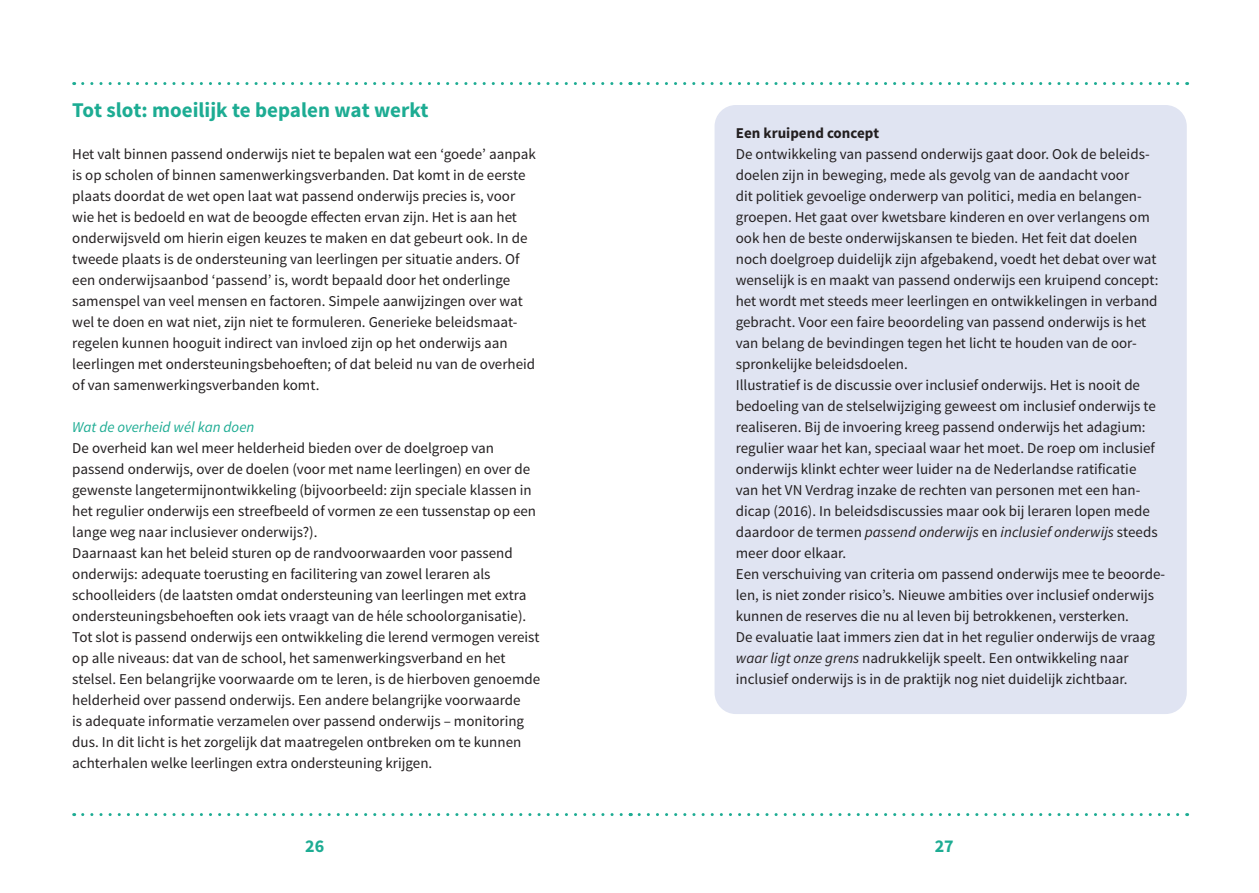
<style>
.page{position:relative;width:1259px;height:893px;background:#fff}
.page>*{position:absolute;margin:0;border:0;box-sizing:border-box;transform-origin:0 0}
.Kop_1{font:700 21px "Source Sans Pro";color:#1dac93}
.t1{font:700 18px "Source Sans Pro";color:#1dac93}
.Platte_tekst{font:15px/21px "Source Sans Pro";color:#231f20}
.Kader{font:15px/21px "Source Sans Pro";color:#231f20}
.Tussenkopje{font:italic 15px "Source Sans Pro";color:#1dac93}
.Kader-2{font:700 15px "Source Sans Pro";color:#231f20}
.s1{font-style:italic}
</style>
<div class="page">
<svg style="left:83px;top:82px;width:548px;height:3px"></svg>
<svg style="left:639px;top:82px;width:548px;height:3px"></svg>
<svg style="left:83px;top:813px;width:548px;height:3px"></svg>
<svg style="left:639px;top:813px;width:548px;height:3px"></svg>
<div style="left:714px;top:105px;width:472px;height:609px;background:#e0e4f2;border-radius:21px"></div>
<p class="Kop_1" style="left:72px;top:97px;width:358px">Tot slot: moeilijk te bepalen wat werkt</p>
<p class="Platte_tekst" style="left:72px;top:144px;width:465px">Het valt binnen passend onderwijs niet te bepalen wat een ‘goede’ aanpak is op scholen of binnen samenwerkingsverbanden. Dat komt in de eerste plaats doordat de wet open laat wat passend onderwijs precies is, voor wie het is bedoeld en wat de beoogde effecten ervan zijn. Het is aan het onderwijsveld om hierin eigen keuzes te maken en dat gebeurt ook. In de tweede plaats is de ondersteuning van leerlingen per situatie anders. Of een onderwijsaanbod ‘passend’ is, wordt bepaald door het onderlinge samenspel van veel mensen en factoren. Simpele aanwijzingen over wat wel te doen en wat niet, zijn niet te formuleren. Generieke beleidsmaat&shy;regelen kunnen hooguit indirect van invloed zijn op het onderwijs aan leerlingen met ondersteuningsbehoeften; of dat beleid nu van de overheid of van samenwerkingsverbanden komt.</p>
<p class="Tussenkopje" style="left:72px;top:418px;width:184px">Wat de overheid wél kan doen</p>
<p class="Platte_tekst" style="left:72px;top:438px;width:465px">De overheid kan wel meer helderheid bieden over de doelgroep van passend onderwijs, over de doelen (voor met name leerlingen) en over de gewenste langetermijnontwikkeling (bijvoorbeeld: zijn speciale klassen in het regulier onderwijs een streefbeeld of vormen ze een tussenstap op een lange weg naar inclusiever onderwijs?).</p>
<p class="Platte_tekst" style="left:72px;top:543px;width:469px">Daarnaast kan het beleid sturen op de randvoorwaarden voor passend onderwijs: adequate toerusting en facilitering van zowel leraren als schoolleiders (de laatsten omdat ondersteuning van leerlingen met extra ondersteuningsbehoeften ook iets vraagt van de héle schoolorganisatie).<br>Tot slot is passend onderwijs een ontwikkeling die lerend vermogen vereist op alle niveaus: dat van de school, het samenwerkingsverband en het stelsel. Een belangrijke voorwaarde om te leren, is de hierboven genoemde helderheid over passend onderwijs. Een andere belangrijke voorwaarde<br>is adequate informatie verzamelen over passend onderwijs – monitoring dus. In dit licht is het zorgelijk dat maatregelen ontbreken om te kunnen achterhalen welke leerlingen extra ondersteuning krijgen.</p>
<p class="Kader-2" style="left:736px;top:123px;width:145px">Een kruipend concept</p>
<p class="Kader" style="left:736px;top:144px;width:424px">De ontwikkeling van passend onderwijs gaat door. Ook de beleids&shy;doelen zijn in beweging, mede als gevolg van de aandacht voor<br>dit politiek gevoelige onderwerp van politici, media en belangen&shy;groepen. Het gaat over kwetsbare kinderen en over verlangens om ook hen de beste onderwijskansen te bieden. Het feit dat doelen noch doelgroep duidelijk zijn afgebakend, voedt het debat over wat wenselijk is en maakt van passend onderwijs een kruipend concept: het wordt met steeds meer leerlingen en ontwikkelingen in verband gebracht. Voor een faire beoordeling van passend onderwijs is het van belang de bevindingen tegen het licht te houden van de oor&shy;spronkelijke beleidsdoelen.</p>
<p class="Kader" style="left:736px;top:375px;width:423px">Illustratief is de discussie over inclusief onderwijs. Het is nooit de bedoeling van de stelselwijziging geweest om inclusief onderwijs te realiseren. Bij de invoering kreeg passend onderwijs het adagium: regulier waar het kan, speciaal waar het moet. De roep om inclusief onderwijs klinkt echter weer luider na de Nederlandse ratificatie van het VN Verdrag inzake de rechten van personen met een han&shy;dicap (2016). In beleidsdiscussies maar ook bij leraren lopen mede daardoor de termen <span class="s1">passend onderwijs</span> en <span class="s1">inclusief onderwijs</span> steeds meer door elkaar.</p>
<p class="Kader" style="left:736px;top:564px;width:431px">Een verschuiving van criteria om passend onderwijs mee te beoorde&shy;len, is niet zonder risico’s. Nieuwe ambities over inclusief onderwijs kunnen de reserves die nu al leven bij betrokkenen, versterken.<br>De evaluatie laat immers zien dat in het regulier onderwijs de vraag <span class="s1">waar ligt onze grens</span> nadrukkelijk speelt. Een ontwikkeling naar inclusief onderwijs is in de praktijk nog niet duidelijk zichtbaar.</p>
<p class="t1" style="left:305px;top:834px;width:21px">26</p>
<p class="t1" style="left:934px;top:834px;width:21px">27</p>
</div>
